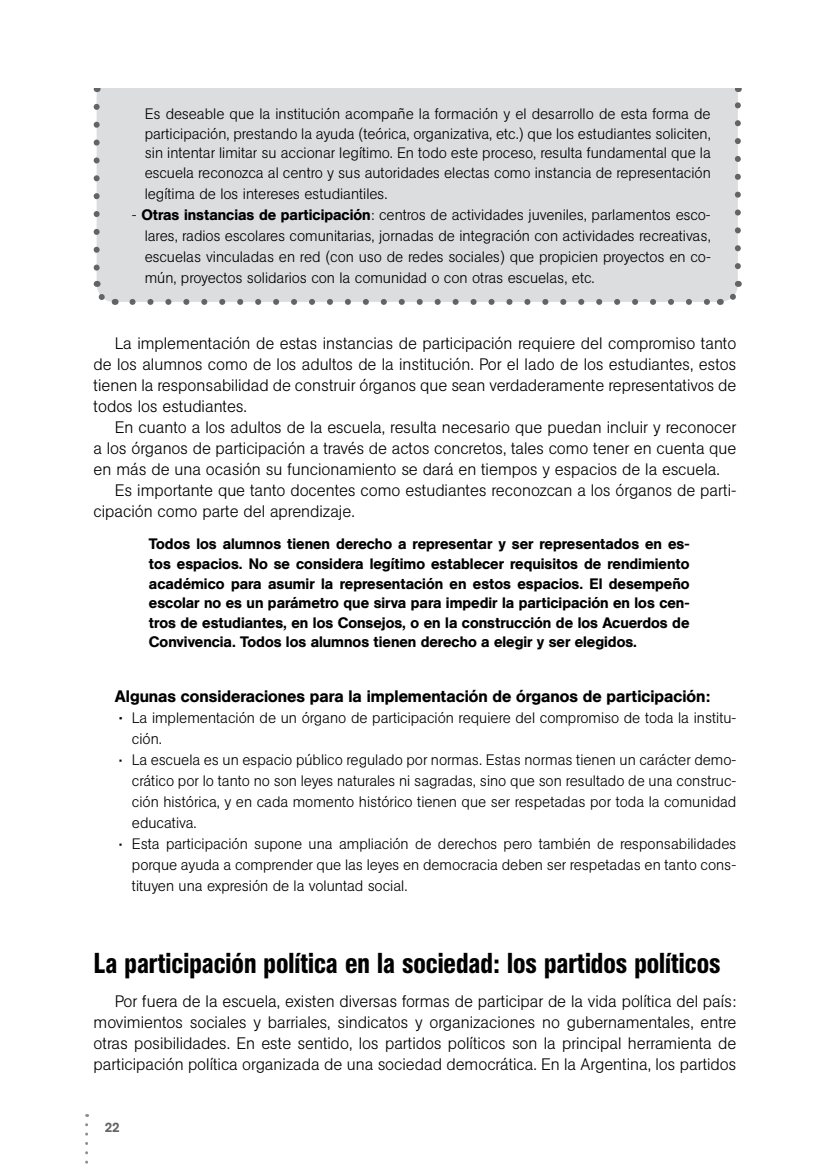
<style>
.page{position:relative;width:830px;height:1170px;background:#fff}
.page>*{position:absolute;margin:0;border:0;box-sizing:border-box;transform-origin:0 0}
.t1{font:500 condensed 28.5px "AG Book BQ";color:#000}
.t2{font:300 16.5px/21px "AG Book BQ";color:#000;text-align:justify}
.t3{font:500 16.5px "AG Book BQ";color:#000}
.t4{font:300 15px/21px "AG Book BQ";color:#000;text-align:justify}
.t5{font:500 15px/19.5px "AG Book BQ";color:#000;text-align:justify}
.t6{font:500 13.5px "AG Book BQ";color:#636466}
.s1{font-weight:500}
.s2{font-size:16.5px}
</style>
<div class="page">
<svg style="left:85px;top:1124px;width:3px;height:40px"></svg>
<div style="left:97px;top:71px;width:640px;height:231px;background:#dcddde;border-radius:18px"></div>
<svg style="left:94px;top:107px;width:6px;height:168px"></svg>
<svg style="left:132px;top:299px;width:578px;height:6px"></svg>
<svg style="left:734px;top:98px;width:6px;height:168px"></svg>
<svg style="left:93px;top:281px;width:23px;height:24px"></svg>
<svg style="left:719px;top:281px;width:23px;height:24px"></svg>
<svg style="left:735px;top:88px;width:6px;height:4px"></svg>
<svg style="left:93px;top:88px;width:8px;height:4px"></svg>
<div style="left:82px;top:52px;width:676px;height:36px;background:#fff"></div>
<p class="t4" style="left:145px;top:104px;width:567px;line-height:19.5px">Es deseable que la institución acompañe la formación y el desarrollo de esta forma de participación, prestando la ayuda (teórica, organizativa, etc.) que los estudiantes soliciten, sin intentar limitar su accionar legítimo. En todo este proceso, resulta fundamental que la escuela reconozca al centro y sus autoridades electas como instancia de representación</p>
<p class="t4" style="left:145px;top:183px;width:244px">legítima de los intereses estudiantiles.</p>
<p class="t4" style="left:145px;top:204px;width:567px;text-indent:-13px">- <span class="s1">Otras instancias de participación</span>: centros de actividades juveniles, parlamentos esco&shy;lares, radios escolares comunitarias, jornadas de integración con actividades recreativas, escuelas vinculadas en red (con uso de redes sociales) que propicien proyectos en co&shy;mún, proyectos solidarios con la comunidad o con otras escuelas, etc.</p>
<p class="t2" style="left:94px;top:333px;width:644px;text-indent:21px">La implementación de estas instancias de participación requiere del compromiso tanto de los alumnos como de los adultos de la institución. Por el lado de los estudiantes, estos tienen la responsabilidad de construir órganos que sean verdaderamente representativos de todos los estudiantes.</p>
<p class="t2" style="left:94px;top:417px;width:644px;text-indent:21px">En cuanto a los adultos de la escuela, resulta necesario que puedan incluir y reconocer a los órganos de participación a través de actos concretos, tales como tener en cuenta que en más de una ocasión su funcionamiento se dará en tiempos y espacios de la escuela.</p>
<p class="t2" style="left:94px;top:480px;width:644px;text-indent:21px">Es importante que tanto docentes como estudiantes reconozcan a los órganos de parti&shy;cipación como parte del aprendizaje.</p>
<p class="t5" style="left:149px;top:534px;width:542px">Todos los alumnos tienen derecho a representar y ser representados en es&shy;tos espacios. No se considera legítimo establecer requisitos de rendimiento académico para asumir la representación en estos espacios. El desempeño escolar no es un parámetro que sirva para impedir la participación en los cen&shy;tros de estudiantes, en los Consejos, o en la construcción de los Acuerdos de Convivencia. Todos los alumnos tienen derecho a elegir y ser elegidos.</p>
<p class="t3" style="left:115px;top:686px;width:596px">Algunas consideraciones para la implementación de órganos de participación:</p>
<p class="t4" style="left:132px;top:707px;width:605px;text-indent:-13px"><span class="s2">•</span> La implementación de un órgano de participación requiere del compromiso de toda la institu&shy;ción.</p>
<p class="t4" style="left:132px;top:749px;width:605px;text-indent:-13px">• La escuela es un espacio público regulado por normas. Estas normas tienen un carácter demo&shy;crático por lo tanto no son leyes naturales ni sagradas, sino que son resultado de una construc&shy;ción histórica, y en cada momento histórico tienen que ser respetadas por toda la comunidad educativa.</p>
<p class="t4" style="left:132px;top:833px;width:605px;text-indent:-13px">• Esta participación supone una ampliación de derechos pero también de responsabilidades porque ayuda a comprender que las leyes en democracia deben ser respetadas en tanto cons&shy;tituyen una expresión de la voluntad social.</p>
<h1 class="t1" style="left:94px;top:946px;width:628px">La participación política en la sociedad: los partidos políticos</h1>
<p class="t2" style="left:94px;top:990px;width:644px;text-indent:21px">Por fuera de la escuela, existen diversas formas de participar de la vida política del país: movimientos sociales y barriales, sindicatos y organizaciones no gubernamentales, entre otras posibilidades. En este sentido, los partidos políticos son la principal herramienta de participación política organizada de una sociedad democrática. En la Argentina, los partidos</p>
<p class="t6" style="left:105px;top:1118px;width:17px">22</p>
</div>
